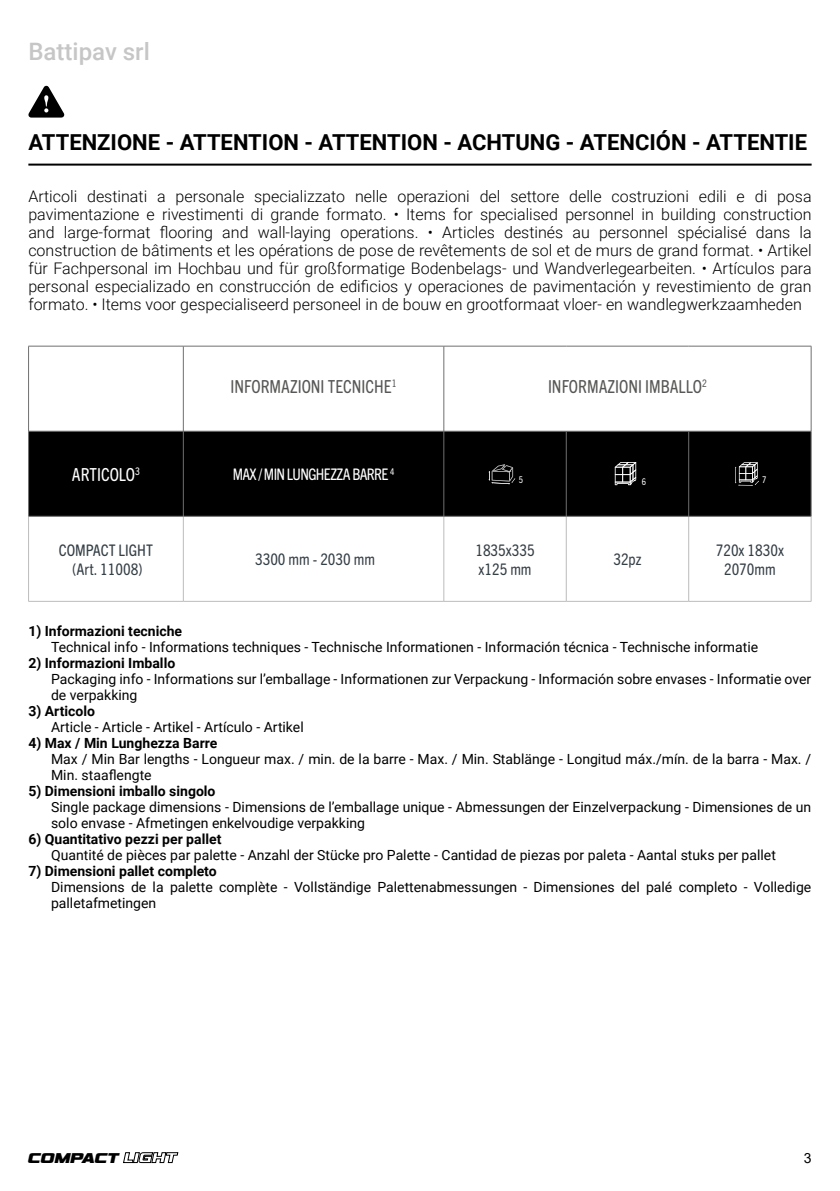
<style>
.page{position:relative;width:840px;height:1191px;background:#fff}
.page>*{position:absolute;margin:0;border:0;box-sizing:border-box;transform-origin:0 0}
.t1{font:500 24px "Roboto";color:#c6c6c6}
.t2{font:700 22px "Roboto";color:#000}
.t3{font:condensed 18px "Trade Gothic Next SR Pro";color:#575756}
.t4{font:condensed 18px "Trade Gothic Next SR Pro";color:#fff}
.t5{font:300 16px/18px "Roboto";color:#000;text-align:justify}
.t6{font:condensed 16px/19.2px "Trade Gothic Next SR Pro";color:#353f46;text-align:center}
.t7{font:condensed 16px "Trade Gothic Next SR Pro";letter-spacing:-.04em;color:#fff}
.t8{font:italic 700 15px "Vipnagorgialla Rg";color:#000}
.t9{font:14px/16px "Roboto";color:#000}
.t10{font:700 14px "Roboto";color:#000}
.t11{font:14px "Arial";color:#000}
.t12{font:condensed 9.2px "Trade Gothic Next SR Pro";color:#fff}
</style>
<div class="page">
<svg style="left:28px;top:86px;width:36px;height:32px"></svg>
<hr style="left:28px;top:164px;width:783px;height:2px;background:#000">
<div style="left:29px;top:432px;width:781px;height:84px;background:#000"></div>
<hr style="left:28px;top:516px;width:1px;height:85px;background:#bcbcbc">
<hr style="left:183px;top:516px;width:1px;height:85px;background:#bcbcbc">
<hr style="left:443px;top:516px;width:1px;height:85px;background:#bcbcbc">
<hr style="left:565px;top:516px;width:1px;height:85px;background:#bcbcbc">
<hr style="left:688px;top:516px;width:1px;height:85px;background:#bcbcbc">
<hr style="left:810px;top:516px;width:1px;height:85px;background:#bcbcbc">
<hr style="left:28px;top:601px;width:155px;height:1px;background:#bcbcbc">
<hr style="left:183px;top:601px;width:260px;height:1px;background:#bcbcbc">
<hr style="left:443px;top:601px;width:123px;height:1px;background:#bcbcbc">
<hr style="left:566px;top:601px;width:122px;height:1px;background:#bcbcbc">
<hr style="left:688px;top:601px;width:122px;height:1px;background:#bcbcbc">
<hr style="left:28px;top:431px;width:1px;height:85px;background:#706f6f">
<hr style="left:183px;top:431px;width:1px;height:85px;background:#706f6f">
<hr style="left:443px;top:431px;width:1px;height:85px;background:#706f6f">
<hr style="left:565px;top:431px;width:1px;height:85px;background:#706f6f">
<hr style="left:688px;top:431px;width:1px;height:85px;background:#706f6f">
<hr style="left:810px;top:431px;width:1px;height:85px;background:#706f6f">
<hr style="left:28px;top:516px;width:155px;height:1px;background:#706f6f">
<hr style="left:183px;top:516px;width:260px;height:1px;background:#706f6f">
<hr style="left:443px;top:516px;width:123px;height:1px;background:#706f6f">
<hr style="left:566px;top:516px;width:122px;height:1px;background:#706f6f">
<hr style="left:688px;top:516px;width:122px;height:1px;background:#706f6f">
<hr style="left:28px;top:346px;width:1px;height:85px;background:#706f6f">
<hr style="left:28px;top:346px;width:155px;height:1px;background:#706f6f">
<hr style="left:28px;top:431px;width:155px;height:1px;background:#706f6f">
<hr style="left:810px;top:346px;width:1px;height:85px;background:#706f6f">
<hr style="left:443px;top:346px;width:123px;height:1px;background:#706f6f">
<hr style="left:566px;top:346px;width:122px;height:1px;background:#706f6f">
<hr style="left:688px;top:346px;width:122px;height:1px;background:#706f6f">
<hr style="left:443px;top:431px;width:123px;height:1px;background:#706f6f">
<hr style="left:566px;top:431px;width:122px;height:1px;background:#706f6f">
<hr style="left:688px;top:431px;width:122px;height:1px;background:#706f6f">
<hr style="left:183px;top:346px;width:260px;height:1px;background:#706f6f">
<hr style="left:183px;top:346px;width:1px;height:85px;background:#706f6f">
<hr style="left:443px;top:346px;width:1px;height:85px;background:#706f6f">
<hr style="left:183px;top:431px;width:260px;height:1px;background:#706f6f">
<svg style="left:488px;top:464px;width:27px;height:20px"></svg>
<svg style="left:614px;top:462px;width:22px;height:23px"></svg>
<svg style="left:734px;top:462px;width:24px;height:24px"></svg>
<h1 class="t1" style="left:28px;top:35px;width:123px">Battipav srl</h1>
<h2 class="t2" style="left:28px;top:126px;width:779px">ATTENZIONE - ATTENTION - ATTENTION - ACHTUNG - ATENCIÓN - ATTENTIE</h2>
<p class="t5" style="left:28px;top:187px;width:784px">Articoli destinati a personale specializzato nelle operazioni del settore delle costruzioni edili e di posa pavimentazione e rivestimenti di grande formato. • Items for specialised personnel in building construction and large-format flooring and wall-laying operations. • Articles destinés au personnel spécialisé dans la construction de bâtiments et les opérations de pose de revêtements de sol et de murs de grand format. • Artikel für Fachpersonal im Hochbau und für großformatige Bodenbelags- und Wandverlegearbeiten. • Artículos para personal especializado en construcción de edificios y operaciones de pavimentación y revestimiento de gran formato. • Items voor gespecialiseerd personeel in de bouw en grootformaat vloer- en wandlegwerkzaamheden</p>
<p class="t3" style="left:230px;top:374px;width:167px">INFORMAZIONI TECNICHE<sup>1</sup></p>
<p class="t3" style="left:547px;top:374px;width:160px">INFORMAZIONI IMBALLO<sup>2</sup></p>
<p class="t4" style="left:72px;top:462px;width:70px">ARTICOLO<sup>3</sup></p>
<p class="t7" style="left:232px;top:463px;width:163px">MAX / MIN LUNGHEZZA BARRE <sup>4</sup></p>
<p class="t12" style="left:518px;top:473px;width:6px">5</p>
<p class="t12" style="left:641px;top:475px;width:6px">6</p>
<p class="t12" style="left:761px;top:473px;width:6px">7</p>
<p class="t6" style="left:59px;top:539px;width:96px">COMPACT LIGHT (Art. 11008)</p>
<p class="t6" style="left:255px;top:549px;width:121px">3300 mm - 2030 mm</p>
<p class="t6" style="left:475px;top:539px;width:61px;text-align:left">1835x335 x125 mm</p>
<p class="t6" style="left:613px;top:549px;width:30px">32pz</p>
<p class="t6" style="left:715px;top:539px;width:70px">720x 1830x<br>2070mm</p>
<p class="t10" style="left:28px;top:621px;width:155px">1) Informazioni tecniche</p>
<p class="t9" style="left:51px;top:638px;width:708px">Technical info - Informations techniques - Technische Informationen - Información técnica - Technische informatie</p>
<p class="t10" style="left:28px;top:653px;width:148px">2) Informazioni Imballo</p>
<p class="t9" style="left:51px;top:670px;width:761px">Packaging info - Informations sur l’emballage - Informationen zur Verpackung - Información sobre envases - Informatie over de verpakking</p>
<p class="t10" style="left:28px;top:701px;width:68px">3) Articolo</p>
<p class="t9" style="left:51px;top:718px;width:254px">Article - Article - Artikel - Artículo - Artikel</p>
<p class="t10" style="left:28px;top:733px;width:190px">4) Max / Min Lunghezza Barre</p>
<p class="t9" style="left:51px;top:750px;width:761px">Max / Min Bar lengths - Longueur max. / min. de la barre - Max. / Min. Stablänge - Longitud máx./mín. de la barra - Max. /<br>Min. staaflengte</p>
<p class="t10" style="left:28px;top:781px;width:188px">5) Dimensioni imballo singolo</p>
<p class="t9" style="left:51px;top:798px;width:761px">Single package dimensions - Dimensions de l’emballage unique - Abmessungen der Einzelverpackung - Dimensiones de un solo envase - Afmetingen enkelvoudige verpakking</p>
<p class="t10" style="left:28px;top:829px;width:194px">6) Quantitativo pezzi per pallet</p>
<p class="t9" style="left:51px;top:846px;width:726px">Quantité de pièces par palette - Anzahl der Stücke pro Palette - Cantidad de piezas por paleta - Aantal stuks per pallet</p>
<p class="t10" style="left:28px;top:861px;width:190px">7) Dimensioni pallet completo</p>
<p class="t9" style="left:51px;top:878px;width:761px">Dimensions de la palette complète - Vollständige Palettenabmessungen - Dimensiones del palé completo - Volledige palletafmetingen</p>
<p class="t8" style="left:28px;top:1145px;width:150px">COMPACT LIGHT</p>
<p class="t11" style="left:803px;top:1148px;width:9px">3</p>
</div>
